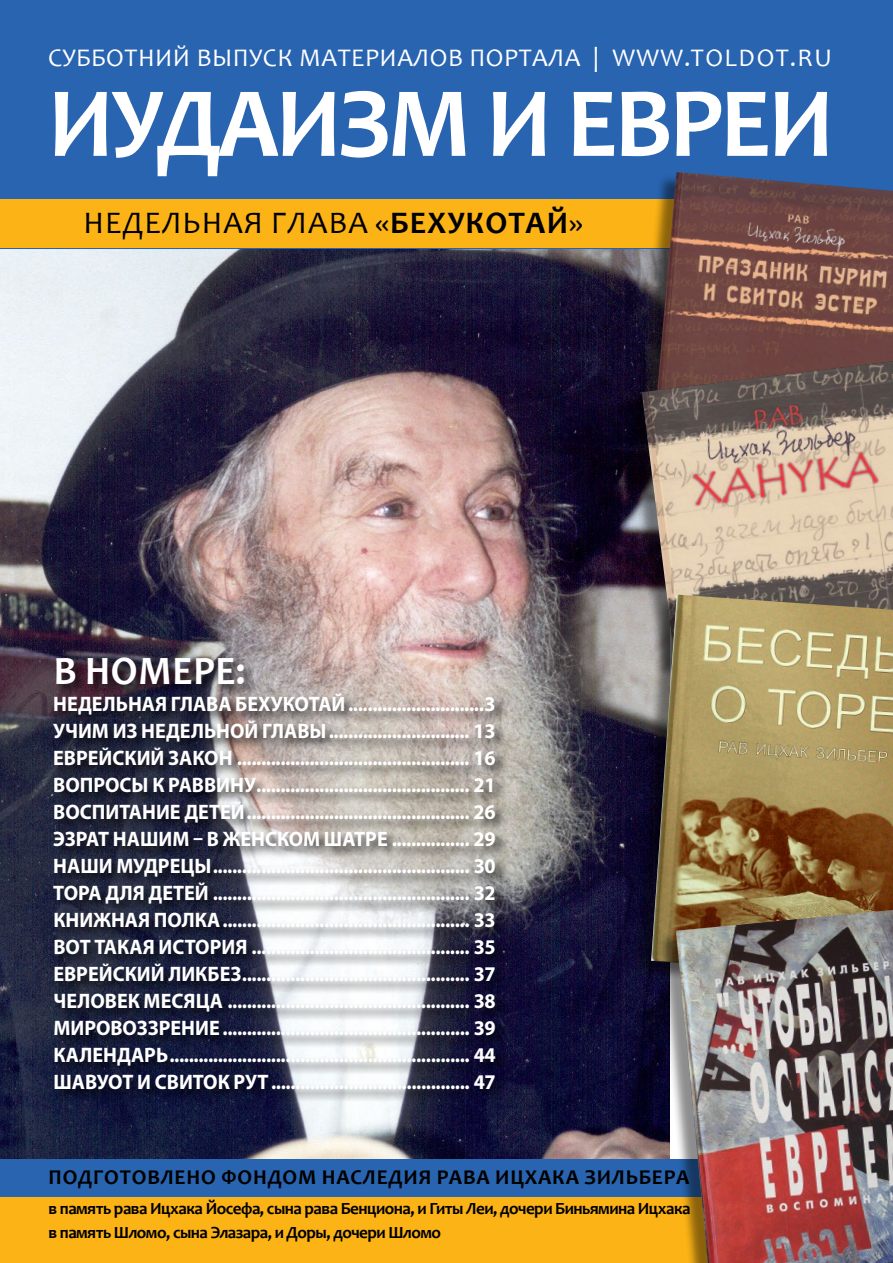
<style>
.page{position:relative;width:893px;height:1263px;background:#fff}
.page>*{position:absolute;margin:0;border:0;box-sizing:border-box;transform-origin:0 0}
.t1{font:700 100.5px "Candara";letter-spacing:-.03em;color:#fff;scale:.96 1}
.t2{font:700 40.5px "Candara";letter-spacing:.02em;color:#fff;scale:.95 1}
.t3{font:31.5px "Candara";letter-spacing:.04em;color:#000}
.t4{font:25.5px "Candara";letter-spacing:.02em;color:#fff}
.t5{font:700 21.15px "Candara";letter-spacing:.04em;color:#000}
.t6{font:700 21px/27px "Myriad Pro";color:#fff;text-align:justify;scale:.96 1}
.t7{font:700 17.1px/24px "Candara";letter-spacing:-.03em;color:#000}
.s1{font-weight:700}
</style>
<div class="page">
<img style="left:0;top:249px;width:657px;height:1014px">
<div style="left:0;top:0;width:893px;height:249px;background:#2864b0"></div>
<div style="left:0;top:1160px;width:893px;height:102px;background:#fcb316"></div>
<div style="left:0;top:199px;width:893px;height:49px;background:#fcb316"></div>
<div style="left:635px;top:174px;width:258px;height:295px;background:#000;opacity:.45"></div>
<img style="left:654px;top:172px;width:239px;height:189px">
<div style="left:623px;top:363px;width:270px;height:317px;background:#000;opacity:.45"></div>
<img style="left:642px;top:361px;width:251px;height:235px">
<div style="left:632px;top:596px;width:261px;height:399px;background:#000;opacity:.45"></div>
<img style="left:651px;top:595px;width:242px;height:383px">
<div style="left:0;top:1159px;width:893px;height:38px;background:#2864b0"></div>
<div style="left:657px;top:909px;width:236px;height:354px;background:#000;opacity:.45"></div>
<img style="left:676px;top:910px;width:217px;height:353px">
<div style="left:52px;top:655px;width:457px;height:448px;background:#000;opacity:.75"></div>
<p class="t4" style="left:48px;top:42px;width:785px">СУББОТНИЙ ВЫПУСК МАТЕРИАЛОВ ПОРТАЛА | WWW.TOLDOT.RU</p>
<h1 class="t1" style="left:48px;top:60px;width:820px">ИУДАИЗМ И ЕВРЕИ</h1>
<h3 class="t3" style="left:83px;top:203px;width:501px">НЕДЕЛЬНАЯ ГЛАВА «<span class="s1">БЕХУКОТАЙ</span>»</h3>
<h2 class="t2" style="left:54px;top:645px;width:203px">В НОМЕРЕ:</h2>
<p class="t6" style="left:53px;top:690px;width:463px">НЕДЕЛЬНАЯ ГЛАВА БЕХУКОТАЙ............................3<br>УЧИМ ИЗ НЕДЕЛЬНОЙ ГЛАВЫ............................. 13<br>ЕВРЕЙСКИЙ ЗАКОН ................................................ 16<br>ВОПРОСЫ К РАВВИНУ............................................ 21<br>ВОСПИТАНИЕ ДЕТЕЙ.............................................. 26<br>ЭЗРАТ НАШИМ – В ЖЕНСКОМ ШАТРЕ ................ 29<br>НАШИ МУДРЕЦЫ..................................................... 30<br>ТОРА ДЛЯ ДЕТЕЙ ..................................................... 32<br>КНИЖНАЯ ПОЛКА................................................... 33<br>ВОТ ТАКАЯ ИСТОРИЯ ............................................. 35<br>ЕВРЕЙСКИЙ ЛИКБЕЗ............................................... 37<br>ЧЕЛОВЕК МЕСЯЦА .................................................. 38<br>МИРОВОЗЗРЕНИЕ ................................................... 39<br>КАЛЕНДАРЬ.............................................................. 44<br>ШАВУОТ И СВИТОК РУТ......................................... 47</p>
<p class="t5" style="left:49px;top:1164px;width:642px">ПОДГОТОВЛЕНО ФОНДОМ НАСЛЕДИЯ РАВА ИЦХАКА ЗИЛЬБЕРА</p>
<p class="t7" style="left:49px;top:1196px;width:644px">в память рава Ицхака Йосефа, сына рава Бенциона, и Гиты Леи, дочери Биньямина Ицхака в память Шломо, сына Элазара, и Доры, дочери Шломо</p>
</div>
